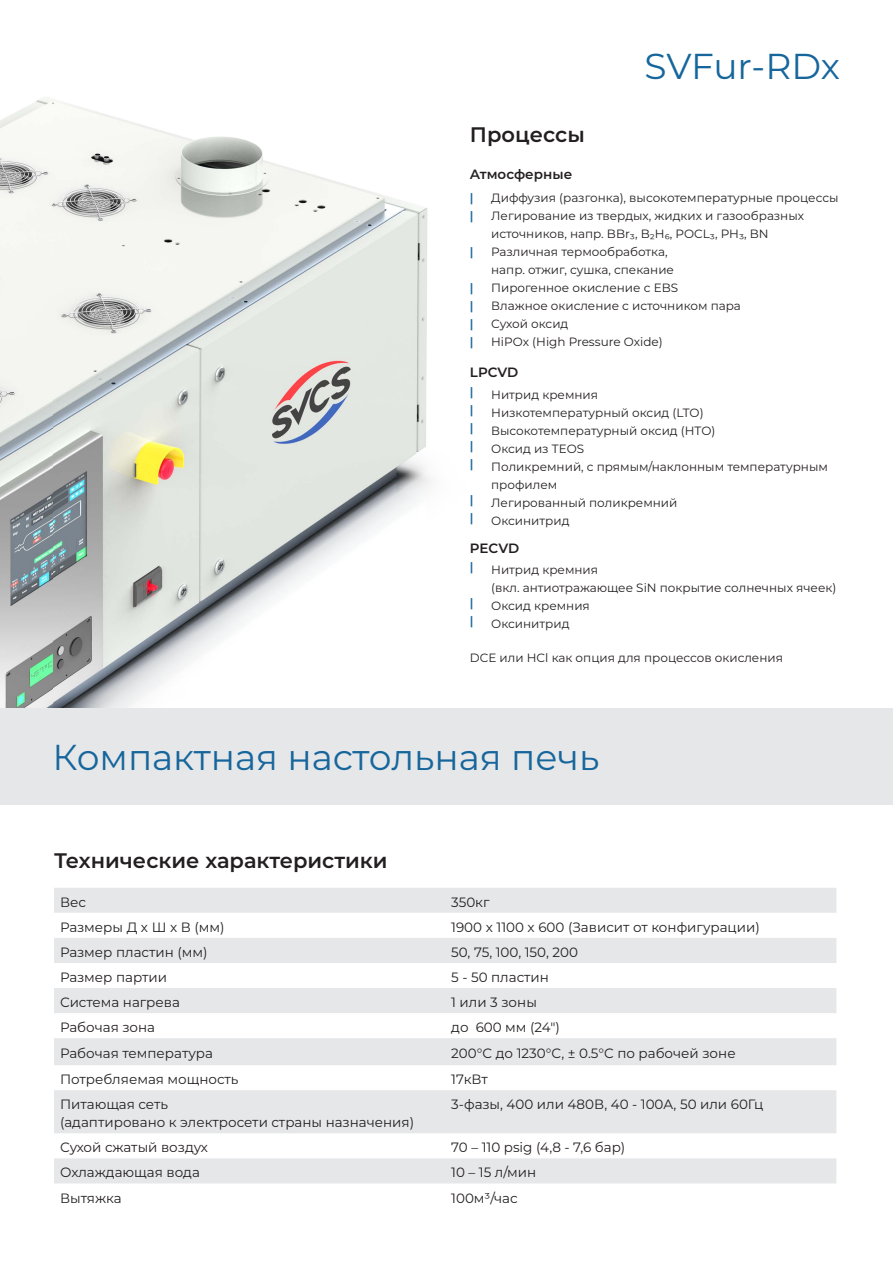
<style>
.page{position:relative;width:893px;height:1263px;background:#fff}
.page>*{position:absolute;margin:0;border:0;box-sizing:border-box;transform-origin:0 0}
.podnadpis{font:36px "Montserrat";color:#16669c}
.podnadpis-2{font:600 21px "Montserrat";color:#231f20}
.podnadpis-3{font:13.5px "Montserrat";color:#231f20}
.podnadpis-4{font:600 13.5px "Montserrat";color:#231f20}
.odrážky_se_siluetou{font:12px "Montserrat";color:#231f20}
.odrážky_se_siluetou-2{font:600 12px "Montserrat";color:#16669c}
</style>
<div class="page">
<img style="left:52px;top:99px;width:379px;height:609px">
<img style="left:0;top:98px;width:52px;height:610px">
<div style="left:0;top:708px;width:893px;height:97px;background:#e6e7e9"></div>
<div style="left:54px;top:888px;width:782px;height:25px;background:#e6e7e9"></div>
<svg style="left:54px;top:938px;width:782px;height:245px;fill:#e6e7e9"></svg>
<p class="podnadpis" style="left:644px;top:42px;width:197px">SVFur-RDx</p>
<p class="podnadpis-2" style="left:470px;top:119px;width:116px">Процессы</p>
<p class="podnadpis-4" style="left:470px;top:165px;width:104px">Атмосферные</p>
<p class="odrážky_se_siluetou-2" style="left:470px;top:189px;width:5px">|</p>
<p class="odrážky_se_siluetou" style="left:491px;top:189px;width:349px">Диффузия (разгонка), высокотемпературные процессы</p>
<p class="odrážky_se_siluetou-2" style="left:470px;top:207px;width:5px">|</p>
<p class="odrážky_se_siluetou" style="left:491px;top:207px;width:314px">Легирование из твердых, жидких и газообразных</p>
<p class="odrážky_se_siluetou" style="left:491px;top:225px;width:279px">источников, напр. BBr₃, B2H6, POCL3, PH₃, BN</p>
<p class="odrážky_se_siluetou-2" style="left:470px;top:243px;width:5px">|</p>
<p class="odrážky_se_siluetou" style="left:491px;top:243px;width:178px">Различная термообработка,</p>
<p class="odrážky_se_siluetou" style="left:491px;top:261px;width:184px">напр. отжиг, сушка, спекание</p>
<p class="odrážky_se_siluetou-2" style="left:470px;top:279px;width:5px">|</p>
<p class="odrážky_se_siluetou" style="left:491px;top:279px;width:188px">Пирогенное окисление с EBS</p>
<p class="odrážky_se_siluetou-2" style="left:470px;top:297px;width:5px">|</p>
<p class="odrážky_se_siluetou" style="left:491px;top:297px;width:251px">Влажное окисление с источником пара</p>
<p class="odrážky_se_siluetou-2" style="left:470px;top:315px;width:5px">|</p>
<p class="odrážky_se_siluetou" style="left:491px;top:315px;width:79px">Сухой оксид</p>
<p class="odrážky_se_siluetou-2" style="left:470px;top:333px;width:5px">|</p>
<p class="odrážky_se_siluetou" style="left:491px;top:333px;width:173px">HiPOx (High Pressure Oxide)</p>
<p class="podnadpis-4" style="left:470px;top:363px;width:50px">LPCVD</p>
<p class="odrážky_se_siluetou-2" style="left:470px;top:383px;width:5px">|</p>
<p class="odrážky_se_siluetou" style="left:491px;top:386px;width:108px">Нитрид кремния</p>
<p class="odrážky_se_siluetou-2" style="left:470px;top:401px;width:5px">|</p>
<p class="odrážky_se_siluetou" style="left:491px;top:404px;width:214px">Низкотемпературный оксид (LTO)</p>
<p class="odrážky_se_siluetou-2" style="left:470px;top:419px;width:5px">|</p>
<p class="odrážky_se_siluetou" style="left:491px;top:422px;width:226px">Высокотемпературный оксид (HTO)</p>
<p class="odrážky_se_siluetou-2" style="left:470px;top:437px;width:5px">|</p>
<p class="odrážky_se_siluetou" style="left:491px;top:440px;width:94px">Оксид из TEOS</p>
<p class="odrážky_se_siluetou-2" style="left:470px;top:455px;width:5px">|</p>
<p class="odrážky_se_siluetou" style="left:491px;top:458px;width:338px">Поликремний, с прямым/наклонным температурным</p>
<p class="odrážky_se_siluetou" style="left:491px;top:476px;width:68px">профилем</p>
<p class="odrážky_se_siluetou-2" style="left:470px;top:491px;width:5px">|</p>
<p class="odrážky_se_siluetou" style="left:491px;top:494px;width:188px">Легированный поликремний</p>
<p class="odrážky_se_siluetou-2" style="left:470px;top:509px;width:5px">|</p>
<p class="odrážky_se_siluetou" style="left:491px;top:512px;width:80px">Оксинитрид</p>
<p class="odrážky_se_siluetou-2" style="left:470px;top:559px;width:5px">|</p>
<p class="odrážky_se_siluetou" style="left:491px;top:561px;width:108px">Нитрид кремния</p>
<p class="odrážky_se_siluetou" style="left:491px;top:579px;width:347px">(вкл. антиотражающее SiN покрытие солнечных ячеек)</p>
<p class="odrážky_se_siluetou-2" style="left:470px;top:595px;width:5px">|</p>
<p class="odrážky_se_siluetou" style="left:491px;top:597px;width:100px">Оксид кремния</p>
<p class="odrážky_se_siluetou-2" style="left:470px;top:613px;width:5px">|</p>
<p class="odrážky_se_siluetou" style="left:491px;top:615px;width:80px">Оксинитрид</p>
<p class="podnadpis-4" style="left:470px;top:539px;width:51px">PECVD</p>
<p class="odrážky_se_siluetou" style="left:470px;top:649px;width:315px">DCE или HCl как опция для процессов окисления</p>
<p class="podnadpis" style="left:52px;top:733px;width:548px">Компактная настольная печь</p>
<p class="podnadpis-2" style="left:54px;top:846px;width:335px">Технические характеристики</p>
<p class="podnadpis-3" style="left:60px;top:893px;width:28px">Вес</p>
<p class="podnadpis-3" style="left:451px;top:893px;width:40px">350кг</p>
<p class="podnadpis-3" style="left:60px;top:918px;width:166px">Размеры Д x Ш x В (мм)</p>
<p class="podnadpis-3" style="left:451px;top:918px;width:310px">1900 x 1100 x 600 (Зависит от конфигурации)</p>
<p class="podnadpis-3" style="left:60px;top:943px;width:149px">Размер пластин (мм)</p>
<p class="podnadpis-3" style="left:451px;top:943px;width:128px">50, 75, 100, 150, 200</p>
<p class="podnadpis-3" style="left:60px;top:968px;width:109px">Размер партии</p>
<p class="podnadpis-3" style="left:451px;top:968px;width:99px">5 - 50 пластин</p>
<p class="podnadpis-3" style="left:60px;top:993px;width:121px">Система нагрева</p>
<p class="podnadpis-3" style="left:451px;top:993px;width:87px">1 или 3 зоны</p>
<p class="podnadpis-3" style="left:60px;top:1018px;width:97px">Рабочая зона</p>
<p class="podnadpis-3" style="left:451px;top:1018px;width:110px">до 600 мм (24″)</p>
<p class="podnadpis-3" style="left:60px;top:1044px;width:155px">Рабочая температура</p>
<p class="podnadpis-3" style="left:451px;top:1044px;width:286px">200°C до 1230°C, ± 0.5°C по рабочей зоне</p>
<p class="podnadpis-3" style="left:60px;top:1070px;width:180px">Потребляемая мощность</p>
<p class="podnadpis-3" style="left:451px;top:1070px;width:38px">17кВт</p>
<p class="podnadpis-3" style="left:60px;top:1095px;width:109px">Питающая сеть</p>
<p class="podnadpis-3" style="left:60px;top:1113px;width:356px">(адаптировано к электросети страны назначения)</p>
<p class="podnadpis-3" style="left:451px;top:1095px;width:314px">3-фазы, 400 или 480В, 40 - 100A, 50 или 60Гц</p>
<p class="podnadpis-3" style="left:60px;top:1138px;width:150px">Сухой сжатый воздух</p>
<p class="podnadpis-3" style="left:451px;top:1138px;width:176px">70 – 110 psig (4,8 - 7,6 бар)</p>
<p class="podnadpis-3" style="left:60px;top:1163px;width:141px">Охлаждающая вода</p>
<p class="podnadpis-3" style="left:451px;top:1163px;width:86px">10 – 15 л/мин</p>
<p class="podnadpis-3" style="left:60px;top:1188px;width:63px">Вытяжка</p>
<p class="podnadpis-3" style="left:451px;top:1188px;width:68px">100м³/час</p>
</div>
